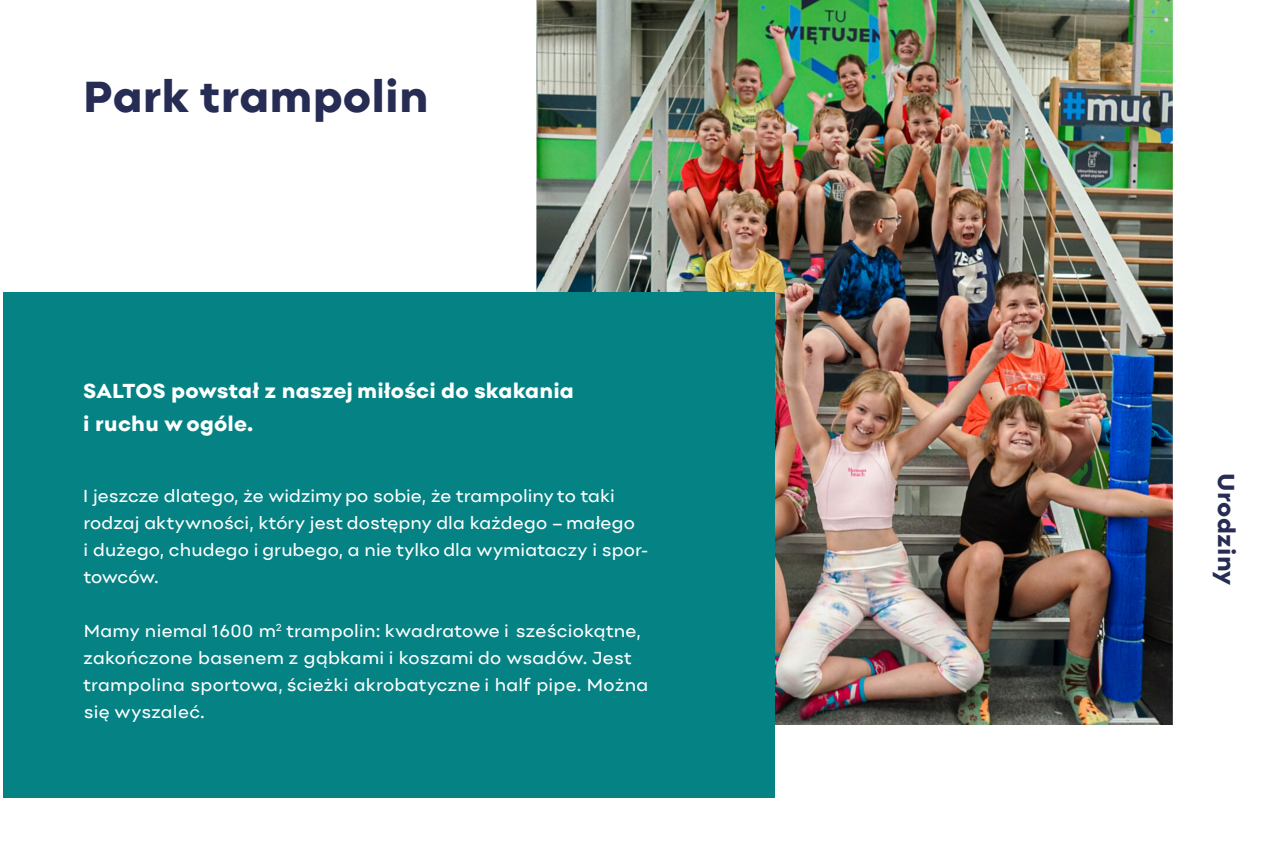
<style>
.page{position:relative;width:1284px;height:852px;background:#fff}
.page>*{position:absolute;margin:0;border:0;box-sizing:border-box;transform-origin:0 0}
.t1{font:800 45px "Point";color:#262c53}
.t2{font:800 24px "Point";letter-spacing:.015em;color:#262c53}
.t3{font:800 21px/33px "Point";letter-spacing:.005em;color:#fff}
.t4{font:18px/27px "Point";letter-spacing:.005em;color:#fff}
</style>
<div class="page">
<img style="left:536px;top:0;width:635px;height:724px">
<div style="left:3px;top:292px;width:771px;height:505px;background:#058284"></div>
<h1 class="t1" style="left:83px;top:80px;width:347px">Park trampolin</h1>
<p class="t3" style="left:83px;top:376px;width:492px">SALTOS powstał z naszej miłości do skakania i ruchu w ogóle.</p>
<p class="t4" style="left:83px;top:484px;width:566px">I jeszcze dlatego, że widzimy po sobie, że trampoliny to taki rodzaj aktywności, który jest dostępny dla każdego – małego<br>i dużego, chudego i grubego, a nie tylko dla wymiataczy i spor&shy;towców.</p>
<p class="t4" style="left:83px;top:619px;width:566px">Mamy niemal 1600 m<sup>2</sup> trampolin: kwadratowe i sześciokątne, zakończone basenem z gąbkami i koszami do wsadów. Jest trampolina sportowa, ścieżki akrobatyczne i half pipe. Można się wyszaleć.</p>
<h2 class="t2" style="left:1235px;top:473px;width:113px;rotate:90deg">Urodziny</h2>
</div>
